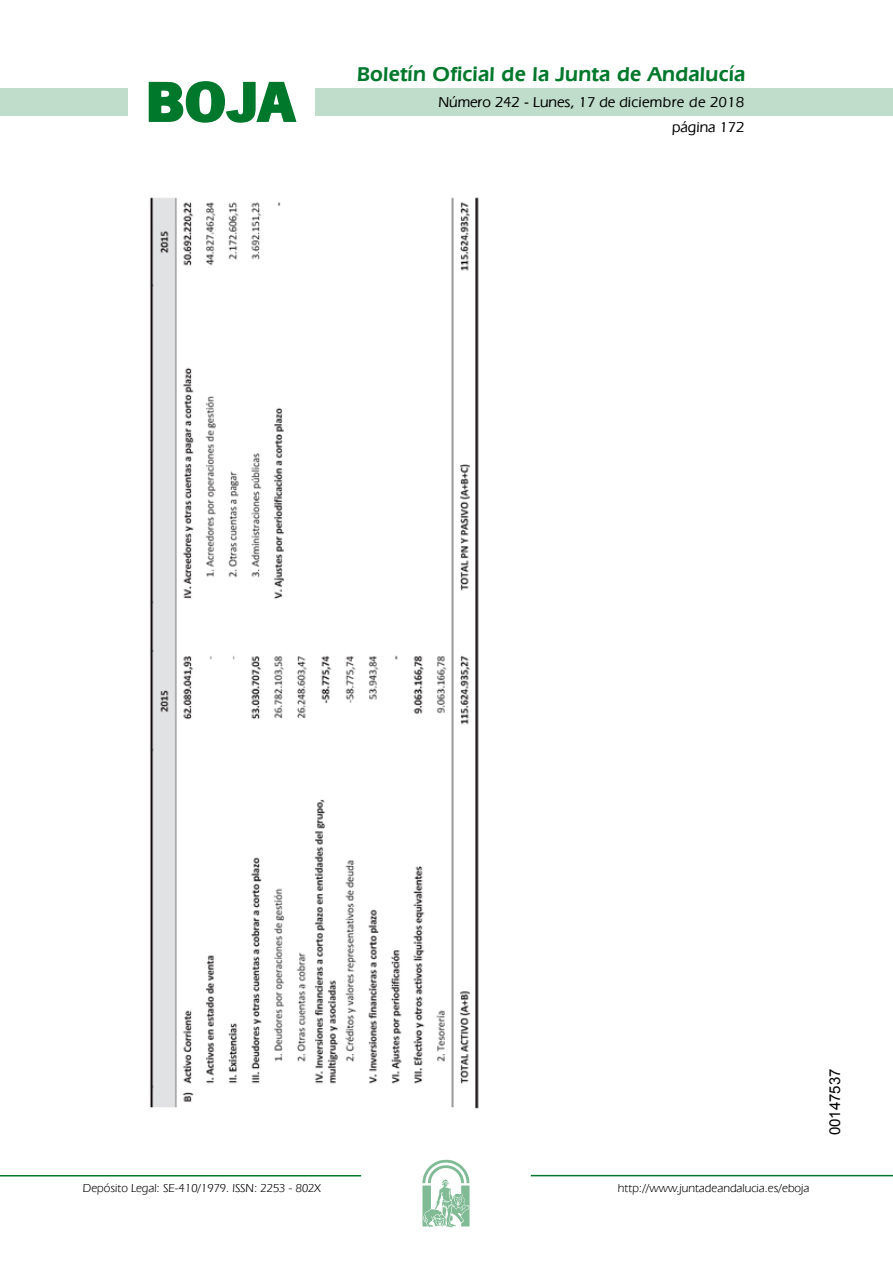
<style>
.page{position:relative;width:893px;height:1263px;background:#fff}
.page>*{position:absolute;margin:0;border:0;box-sizing:border-box;transform-origin:0 0}
.t1{font:700 57.75px "News Got T";color:#00782c;scale:1.14 1}
.t2{font:600 21px "Eras IT Cby BT";letter-spacing:.01em;color:#00782c}
.t3{font:500 15px/24.5px "Eras IT Cby BT";color:#000;text-align:right}
.t4{font:15px "Arial";color:#000}
.t5{font:12px "Eras IT Cby BT";color:#000}
</style>
<div class="page">
<div style="left:315px;top:88px;width:577px;height:28px;background:#bfddca"></div>
<div style="left:0;top:88px;width:128px;height:28px;background:#bfddca"></div>
<hr style="left:0;top:1175px;width:361px;height:2px;background:#00782c">
<svg style="left:422px;top:1159px;width:47px;height:68px"></svg>
<hr style="left:531px;top:1175px;width:361px;height:1px;background:#00782c">
<svg style="left:148px;top:81px;width:149px;height:42px"></svg>
<img style="left:150px;top:197px;width:329px;height:912px">
<h1 class="t1" style="left:145px;top:68px;width:133px">BOJA</h1>
<h2 class="t2" style="left:357px;top:62px;width:390px">Boletín Oficial de la Junta de Andalucía</h2>
<p class="t3" style="left:438px;top:90px;width:307px">Número 242 - Lunes, 17 de diciembre de 2018 página 172</p>
<p class="t5" style="left:83px;top:1181px;width:239px">Depósito Legal: SE-410/1979. ISSN: 2253 - 802X</p>
<p class="t5" style="left:618px;top:1181px;width:193px">http://www.juntadeandalucia.es/eboja</p>
<p class="t4" style="left:825px;top:1135px;width:68px;rotate:-90deg">00147537</p>
</div>
